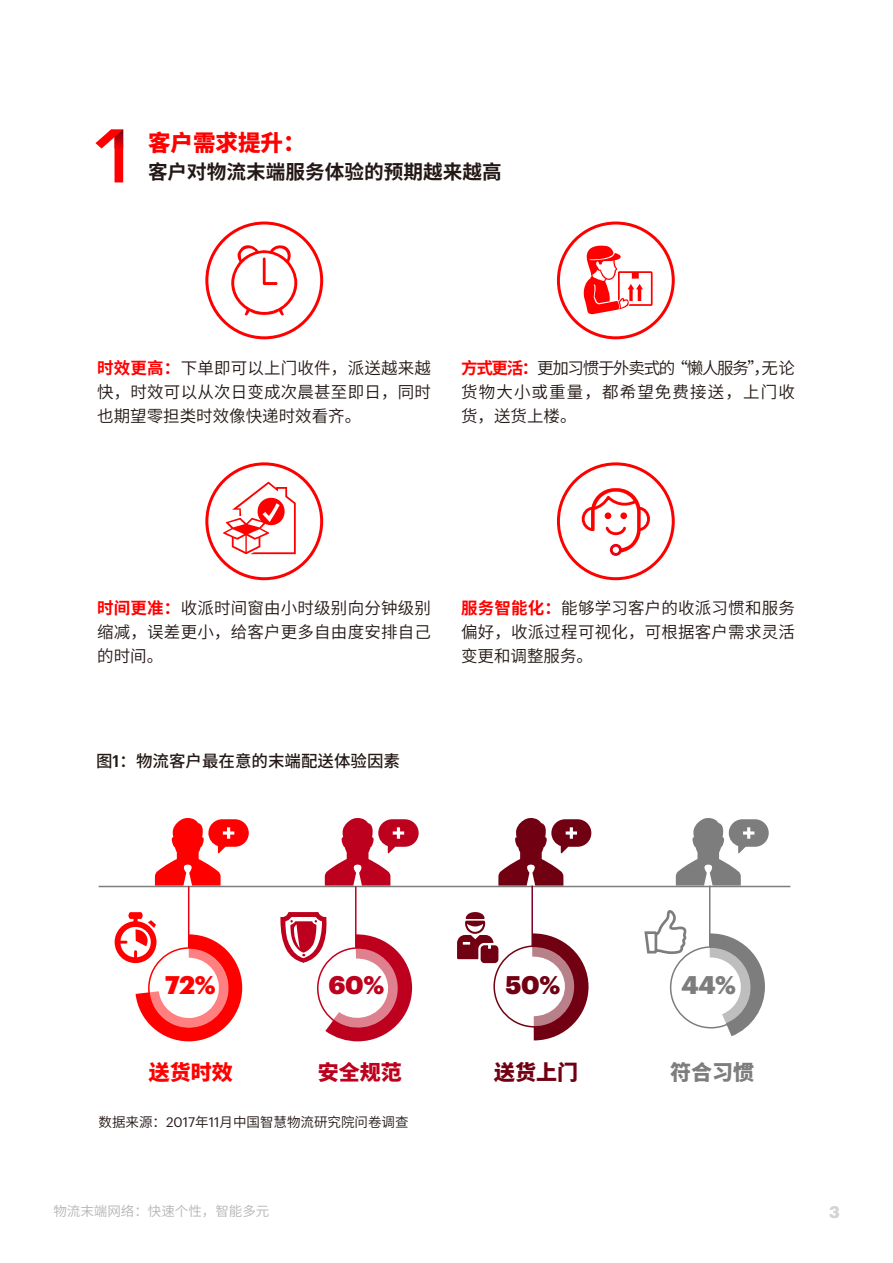
<style>
.page{position:relative;width:893px;height:1263px;background:#fff}
.page>*{position:absolute;margin:0;border:0;box-sizing:border-box;transform-origin:0 0}
.t1{font:900 25.05px "Graphik";color:#f00}
.t2{font:900 25.05px "Graphik";color:#bd001d}
.t3{font:900 25.05px "Graphik";color:#710012}
.t4{font:900 25.05px "Graphik";color:#7d7d7d}
.t5{font:800 22.5px "Source Han Sans SC";color:#f00}
.t6{font:800 21px "Source Han Sans SC";color:#f00}
.t7{font:800 21px "Source Han Sans SC";color:#bd001d}
.t8{font:800 21px "Source Han Sans SC";color:#710012}
.t9{font:800 21px "Source Han Sans SC";color:#7d7d7d}
.t10{font:700 19.65px "Source Han Sans SC";color:#231815}
.t11{font:16.5px/24px "Source Han Sans SC";letter-spacing:.01em;color:#231815;text-align:justify}
.t12{font:500 16.5px "Source Han Sans SC";color:#231815}
.t13{font:700 16.5px "Graphik";color:#d3d3d4}
.t14{font:13.5px "Source Han Sans SC";color:#231815}
.t15{font:13.5px "Source Han Sans SC";color:#b5b5b6}
.s1{font-weight:700;color:#f00}
.s2{font-family:"Graphik"}
</style>
<div class="page">
<svg style="left:95px;top:129px;width:28px;height:53px"></svg>
<hr style="left:99px;top:886px;width:691px;height:1px;background:#7d7d7d">
<hr style="left:188px;top:886px;width:1px;height:62px;background:#e60012">
<svg style="left:155px;top:818px;width:94px;height:67px"></svg>
<svg style="left:325px;top:818px;width:94px;height:67px"></svg>
<svg style="left:498px;top:818px;width:93px;height:67px"></svg>
<hr style="left:355px;top:886px;width:1px;height:62px;background:#bd001f">
<hr style="left:531px;top:885px;width:2px;height:62px;background:#7d0026">
<svg style="left:532px;top:933px;width:57px;height:107px"></svg>
<div style="left:493px;top:945px;width:83px;height:82px;border:2px solid #710012;border-radius:50%"></div>
<svg style="left:457px;top:912px;width:41px;height:51px"></svg>
<svg style="left:280px;top:912px;width:133px;height:129px"></svg>
<svg style="left:115px;top:912px;width:127px;height:129px"></svg>
<svg style="left:643px;top:818px;width:126px;height:218px"></svg>
<svg style="left:231px;top:245px;width:66px;height:71px"></svg>
<div style="left:205px;top:221px;width:118px;height:118px;border:3px solid #f00;border-radius:50%"></div>
<svg style="left:223px;top:481px;width:73px;height:73px"></svg>
<div style="left:205px;top:462px;width:118px;height:118px;border:3px solid #f00;border-radius:50%"></div>
<svg style="left:583px;top:246px;width:70px;height:69px"></svg>
<div style="left:557px;top:221px;width:118px;height:118px;border:3px solid #f00;border-radius:50%"></div>
<div style="left:610px;top:544px;width:12px;height:12px;border:3px solid #e60012;border-radius:50%"></div>
<svg style="left:581px;top:488px;width:69px;height:66px"></svg>
<div style="left:557px;top:462px;width:118px;height:118px;border:3px solid #f00;border-radius:50%"></div>
<h2 class="t5" style="left:148px;top:130px;width:159px">客户需求提升：</h2>
<p class="t10" style="left:148px;top:161px;width:355px">客户对物流末端服务体验的预期越来越高</p>
<p class="t11" style="left:97px;top:356px;width:335px"><span class="s1">时效更高：</span>下单即可以上门收件，派送越来越快，时效可以从次日变成次晨甚至即日，同时也期望零担类时效像快递时效看齐。</p>
<p class="t11" style="left:461px;top:356px;width:335px"><span class="s1">方式更活：</span>更加习惯于外卖式的“懒人服务”，无论货物大小或重量，都希望免费接送，上门收货，送货上楼。</p>
<p class="t11" style="left:97px;top:596px;width:335px"><span class="s1">时间更准：</span>收派时间窗由小时级别向分钟级别缩减，误差更小，给客户更多自由度安排自己的时间。</p>
<p class="t11" style="left:461px;top:596px;width:335px"><span class="s1">服务智能化：</span>能够学习客户的收派习惯和服务偏好，收派过程可视化，可根据客户需求灵活变更和调整服务。</p>
<p class="t12" style="left:96px;top:752px;width:305px">图<span class="s2">1</span>：物流客户最在意的末端配送体验因素</p>
<h1 class="t1" style="left:165px;top:965px;width:52px">72%</h1>
<h1 class="t2" style="left:328px;top:965px;width:57px">60%</h1>
<h1 class="t3" style="left:505px;top:965px;width:56px">50%</h1>
<h1 class="t4" style="left:681px;top:965px;width:56px">44%</h1>
<p class="t6" style="left:149px;top:1061px;width:86px">送货时效</p>
<p class="t7" style="left:318px;top:1061px;width:85px">安全规范</p>
<p class="t8" style="left:494px;top:1061px;width:85px">送货上门</p>
<p class="t9" style="left:670px;top:1061px;width:85px">符合习惯</p>
<p class="t14" style="left:99px;top:1114px;width:311px">数据来源：<span class="s2">2017</span>年<span class="s2">11</span>月中国智慧物流研究院问卷调查</p>
<p class="t15" style="left:53px;top:1203px;width:218px">物流末端网络：快速个性，智能多元</p>
<p class="t13" style="left:829px;top:1200px;width:12px">3</p>
</div>
